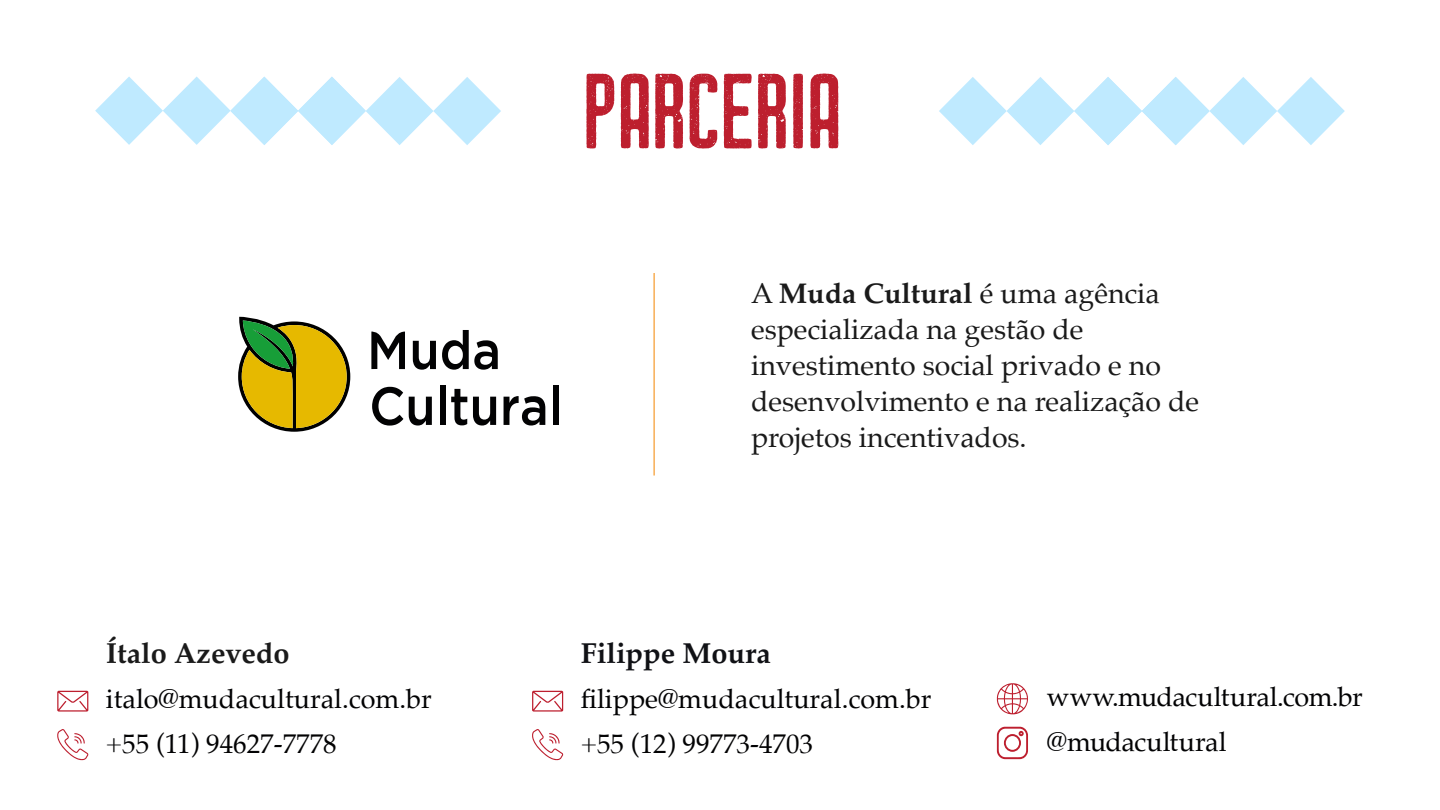
<style>
.page{position:relative;width:1440px;height:810px;background:#fff}
.page>*{position:absolute;margin:0;border:0;box-sizing:border-box;transform-origin:0 0}
.t1{font:106.5px "Cache Pressed Rough";letter-spacing:-.02em;color:#bd1f2e}
.t2{font:700 28.88px "Palatino";color:#1a1a1a}
.t3{font:700 28.88px "Palatino";color:#101115}
.t4{font:28.5px/36px "Palatino";color:#1a1a1a}
.t5{font:27px/45px "Palatino";color:#020203}
.t6{font:27px/45px "Palatino";letter-spacing:-.02em;color:#020203}
.s1{font-weight:700}
</style>
<div class="page">
<svg style="left:95px;top:76px;width:406px;height:69px"></svg>
<svg style="left:939px;top:77px;width:406px;height:68px"></svg>
<hr style="left:653px;top:273px;width:2px;height:203px;background:#f8ae55">
<svg style="left:238px;top:317px;width:112px;height:115px"></svg>
<svg style="left:371px;top:331px;width:34px;height:38px"></svg>
<svg style="left:413px;top:341px;width:23px;height:29px"></svg>
<svg style="left:442px;top:330px;width:56px;height:40px"></svg>
<svg style="left:372px;top:387px;width:31px;height:39px"></svg>
<svg style="left:409px;top:397px;width:23px;height:29px"></svg>
<div style="left:440px;top:386px;width:6px;height:39px;background:#020203"></div>
<svg style="left:451px;top:389px;width:16px;height:36px"></svg>
<svg style="left:473px;top:397px;width:23px;height:29px"></svg>
<svg style="left:504px;top:396px;width:41px;height:30px"></svg>
<div style="left:553px;top:386px;width:6px;height:39px;background:#020203"></div>
<svg style="left:57px;top:691px;width:31px;height:21px"></svg>
<svg style="left:532px;top:691px;width:31px;height:21px"></svg>
<svg style="left:57px;top:729px;width:32px;height:31px"></svg>
<svg style="left:532px;top:729px;width:32px;height:31px"></svg>
<svg style="left:997px;top:683px;width:31px;height:32px"></svg>
<svg style="left:997px;top:727px;width:31px;height:32px"></svg>
<p class="t2" style="left:106px;top:628px;width:185px">Ítalo Azevedo</p>
<p class="t5" style="left:106px;top:676px;width:327px">italo@mudacultural.com.br +55 (11) 94627-7778</p>
<h1 class="t1" style="left:582px;top:63px;width:262px">PARCERIA</h1>
<p class="t4" style="left:751px;top:275px;width:450px">A <span class="s1">Muda Cultural</span> é uma agência especializada na gestão de investimento social privado e no desenvolvimento e na realização de projetos incentivados.</p>
<p class="t3" style="left:581px;top:628px;width:192px">Filippe Moura</p>
<p class="t5" style="left:581px;top:676px;width:352px">filippe@mudacultural.com.br +55 (12) 99773-4703</p>
<p class="t6" style="left:1047px;top:674px;width:317px">www.mudacultural.com.br @mudacultural</p>
</div>
